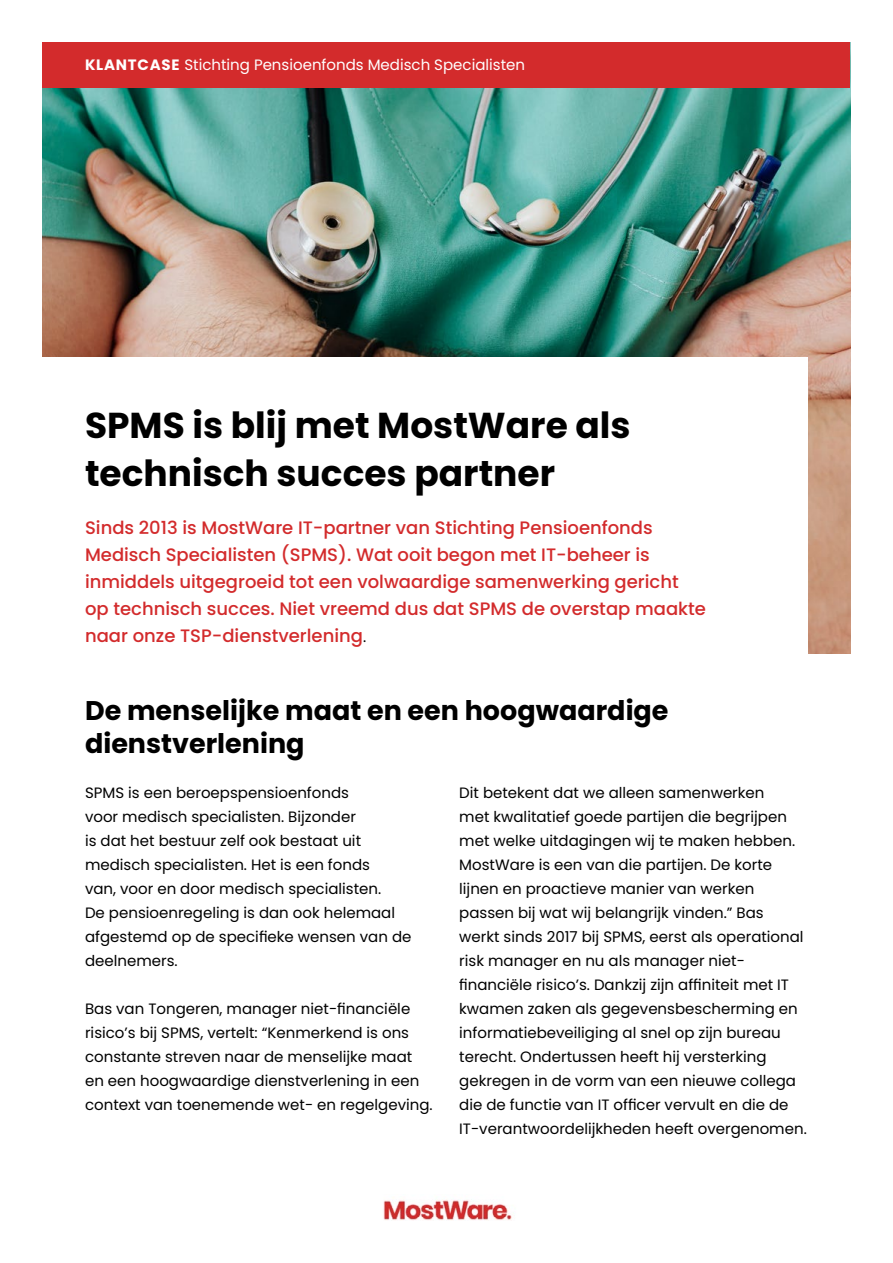
<style>
.page{position:relative;width:893px;height:1263px;background:#fff}
.page>*{position:absolute;margin:0;border:0;box-sizing:border-box;transform-origin:0 0}
.t1{font:700 36px/48px "Poppins";color:#000}
.t2{font:700 27px/33px "Poppins";color:#000}
.t3{font:500 18px/27px "Poppins";color:#d32b2c}
.t4{font:15px/24px "Poppins";color:#000}
.t5{font:15px "Poppins";color:#fff}
.s1{font-weight:700}
.s2{font-weight:400;font-size:15px;color:#000}
</style>
<div class="page">
<img style="left:43px;top:88px;width:807px;height:566px">
<img style="left:383px;top:1199px;width:129px;height:21px">
<div style="left:0;top:357px;width:808px;height:319px;background:#fff"></div>
<div style="left:43px;top:43px;width:807px;height:45px;background:#d32b2c"></div>
<p class="t5" style="left:85px;top:56px;width:441px"><span class="s1">KLANTCASE</span> Stichting Pensioenfonds Medisch Specialisten</p>
<h1 class="t1" style="left:85px;top:401px;width:547px">SPMS is blij met MostWare als technisch succes partner</h1>
<p class="t3" style="left:85px;top:514px;width:622px">Sinds 2013 is MostWare IT-partner van Stichting Pensioenfonds Medisch Specialisten (SPMS). Wat ooit begon met IT-beheer is inmiddels uitgegroeid tot een volwaardige samenwerking gericht op technisch succes. Niet vreemd dus dat SPMS de overstap maakte naar onze TSP-dienstverlening<span class="s2">.</span></p>
<h2 class="t2" style="left:85px;top:694px;width:585px">De menselijke maat en een hoogwaardige dienstverlening</h2>
<p class="t4" style="left:85px;top:781px;width:328px">SPMS is een beroepspensioenfonds<br>voor medisch specialisten. Bijzonder<br>is dat het bestuur zelf ook bestaat uit medisch specialisten. Het is een fonds<br>van, voor en door medisch specialisten.<br>De pensioenregeling is dan ook helemaal afgestemd op de specifieke wensen van de deelnemers.</p>
<p class="t4" style="left:85px;top:997px;width:349px">Bas van Tongeren, manager niet-financiële risico’s bij SPMS, vertelt: “Kenmerkend is ons constante streven naar de menselijke maat en een hoogwaardige dienstverlening in een context van toenemende wet- en regelgeving.</p>
<p class="t4" style="left:459px;top:781px;width:349px">Dit betekent dat we alleen samenwerken<br>met kwalitatief goede partijen die begrijpen met welke uitdagingen wij te maken hebben.<br>MostWare is een van die partijen. De korte lijnen en proactieve manier van werken passen bij wat wij belangrijk vinden.” Bas werkt sinds 2017 bij SPMS, eerst als operational risk manager en nu als manager niet&shy;financiële risico’s. Dankzij zijn affiniteit met IT kwamen zaken als gegevensbescherming en informatiebeveiliging al snel op zijn bureau terecht. Ondertussen heeft hij versterking gekregen in de vorm van een nieuwe collega die de functie van IT officer vervult en die de IT-verantwoordelijkheden heeft overgenomen.</p>
</div>
